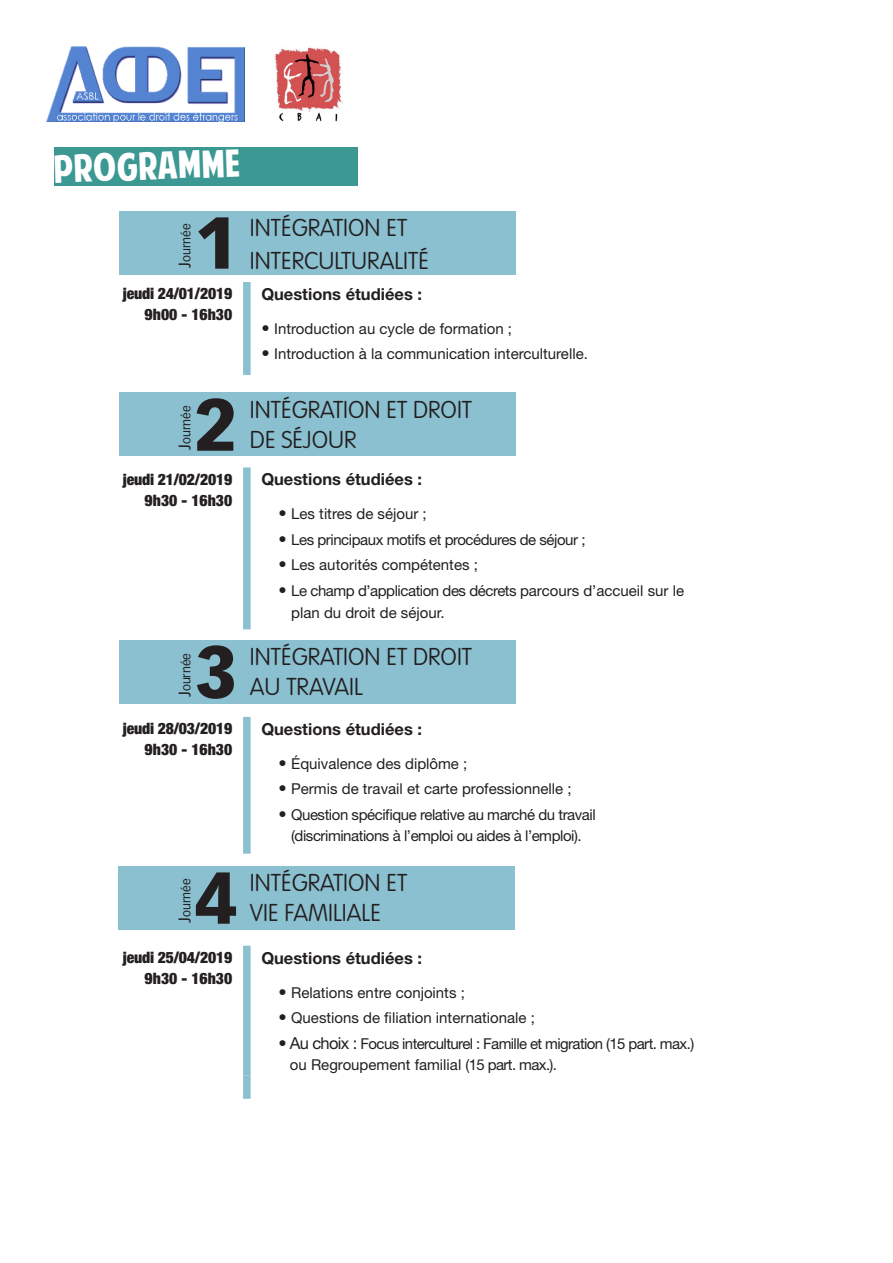
<style>
.page{position:relative;width:893px;height:1263px;background:#fff}
.page>*{position:absolute;margin:0;border:0;box-sizing:border-box;transform-origin:0 0}
.t1{font:900 72px "Vectora LT Std";color:#231f20}
.t2{font:37.5px "American Purpose";color:#fff}
.t3{font:100 24px/30px "VAG Rounded Std";color:#231f20}
.t4{font:700 16.5px "Helvetica Neue LT Std";color:#231f20}
.t5{font:900 condensed 15.75px/21px "Helvetica Neue LT Std";letter-spacing:-.01em;color:#231f20;text-align:right}
.t6{font:15px/22.5px "Helvetica Neue LT Std";color:#231f20}
.t7{font:15px/21px "Helvetica Neue LT Std";letter-spacing:-.03em;color:#231f20;text-align:center}
.t8{font:15px/21px "Helvetica Neue LT Std";letter-spacing:-.04em;color:#231f20}
.t9{font:12px "Vectora LT Std";color:#231f20}
.s1{font-size:16.5px}
</style>
<div class="page">
<img style="left:47px;top:47px;width:197px;height:75px">
<img style="left:274px;top:47px;width:69px;height:75px">
<div style="left:119px;top:212px;width:396px;height:63px;background:#8ac0cf"></div>
<div style="left:119px;top:392px;width:397px;height:64px;background:#8ac0cf"></div>
<div style="left:119px;top:640px;width:396px;height:63px;background:#8ac0cf"></div>
<div style="left:118px;top:866px;width:396px;height:64px;background:#8ac0cf"></div>
<div style="left:243px;top:282px;width:8px;height:93px;background:#8ac0cf"></div>
<div style="left:243px;top:467px;width:8px;height:162px;background:#8ac0cf"></div>
<div style="left:243px;top:717px;width:8px;height:137px;background:#8ac0cf"></div>
<div style="left:243px;top:946px;width:8px;height:129px;background:#8ac0cf"></div>
<div style="left:243px;top:1075px;width:8px;height:24px;background:#8ac0cf"></div>
<div style="left:54px;top:148px;width:303px;height:38px;background:#3b9893"></div>
<h2 class="t2" style="left:53px;top:155px;width:188px;rotate:-2deg">PROGRAMME</h2>
<p class="t9" style="left:179px;top:268px;width:46px;rotate:-90deg"><span class="s1">J</span>ournée</p>
<h1 class="t1" style="left:195px;top:198px;width:44px">1</h1>
<h3 class="t3" style="left:250px;top:212px;width:181px;line-height:33px">INTÉGRATION ET<br>INTERCULTURALITÉ</h3>
<p class="t5" style="left:123px;top:283px;width:111px">jeudi 24/01/2019<br>9h00 - 16h30</p>
<p class="t4" style="left:261px;top:284px;width:162px">Questions étudiées :</p>
<p class="t6" style="left:261px;top:317px;width:252px"><span class="s1">•</span> Introduction au cycle de formation ;</p>
<p class="t6" style="left:261px;top:343px;width:328px"><span class="s1">•</span> Introduction à la communication interculturelle.</p>
<p class="t9" style="left:179px;top:450px;width:46px;rotate:-90deg"><span class="s1">J</span>ournée</p>
<h1 class="t1" style="left:195px;top:380px;width:44px">2</h1>
<h3 class="t3" style="left:250px;top:396px;width:224px">INTÉGRATION ET DROIT<br>DE SÉJOUR</h3>
<p class="t5" style="left:123px;top:468px;width:111px">jeudi 21/02/2019<br>9h30 - 16h30</p>
<p class="t4" style="left:261px;top:469px;width:162px">Questions étudiées :</p>
<p class="t6" style="left:278px;top:502px;width:150px"><span class="s1">•</span> Les titres de séjour ;</p>
<p class="t7" style="left:278px;top:529px;width:309px"><span class="s1">•</span> Les principaux motifs et procédures de séjour ;</p>
<p class="t6" style="left:278px;top:553px;width:201px"><span class="s1">•</span> Les autorités compétentes ;</p>
<p class="t6" style="left:291px;top:579px;width:394px;text-indent:-13px"><span class="s1">•</span> Le champ d’application des décrets parcours d’accueil sur le plan du droit de séjour.</p>
<p class="t9" style="left:179px;top:697px;width:46px;rotate:-90deg"><span class="s1">J</span>ournée</p>
<h1 class="t1" style="left:195px;top:627px;width:44px">3</h1>
<h3 class="t3" style="left:250px;top:643px;width:224px">INTÉGRATION ET DROIT<br>AU TRAVAIL</h3>
<p class="t5" style="left:123px;top:718px;width:111px">jeudi 28/03/2019<br>9h30 - 16h30</p>
<p class="t4" style="left:261px;top:719px;width:162px">Questions étudiées :</p>
<p class="t6" style="left:278px;top:752px;width:190px"><span class="s1">•</span> Équivalence des diplôme ;</p>
<p class="t6" style="left:278px;top:777px;width:295px"><span class="s1">•</span> Permis de travail et carte professionnelle ;</p>
<p class="t7" style="left:278px;top:804px;width:319px"><span class="s1">•</span> Question spécifique relative au marché du travail (discriminations à l’emploi ou aides à l’emploi).</p>
<p class="t9" style="left:179px;top:923px;width:46px;rotate:-90deg"><span class="s1">J</span>ournée</p>
<h1 class="t1" style="left:195px;top:853px;width:44px">4</h1>
<h3 class="t3" style="left:250px;top:869px;width:159px">INTÉGRATION ET<br>VIE FAMILIALE</h3>
<p class="t5" style="left:123px;top:947px;width:111px">jeudi 25/04/2019<br>9h30 - 16h30</p>
<p class="t4" style="left:261px;top:947px;width:162px">Questions étudiées :</p>
<p class="t6" style="left:278px;top:981px;width:188px"><span class="s1">•</span> Relations entre conjoints ;</p>
<p class="t6" style="left:278px;top:1006px;width:258px"><span class="s1">•</span> Questions de filiation internationale ;</p>
<p class="t8" style="left:290px;top:1032px;width:406px;text-indent:-12px"><span class="s1">• Au choix :</span> Focus interculturel : Famille et migration (15 part. max.) ou Regroupement familial (15 part. max.).</p>
</div>
